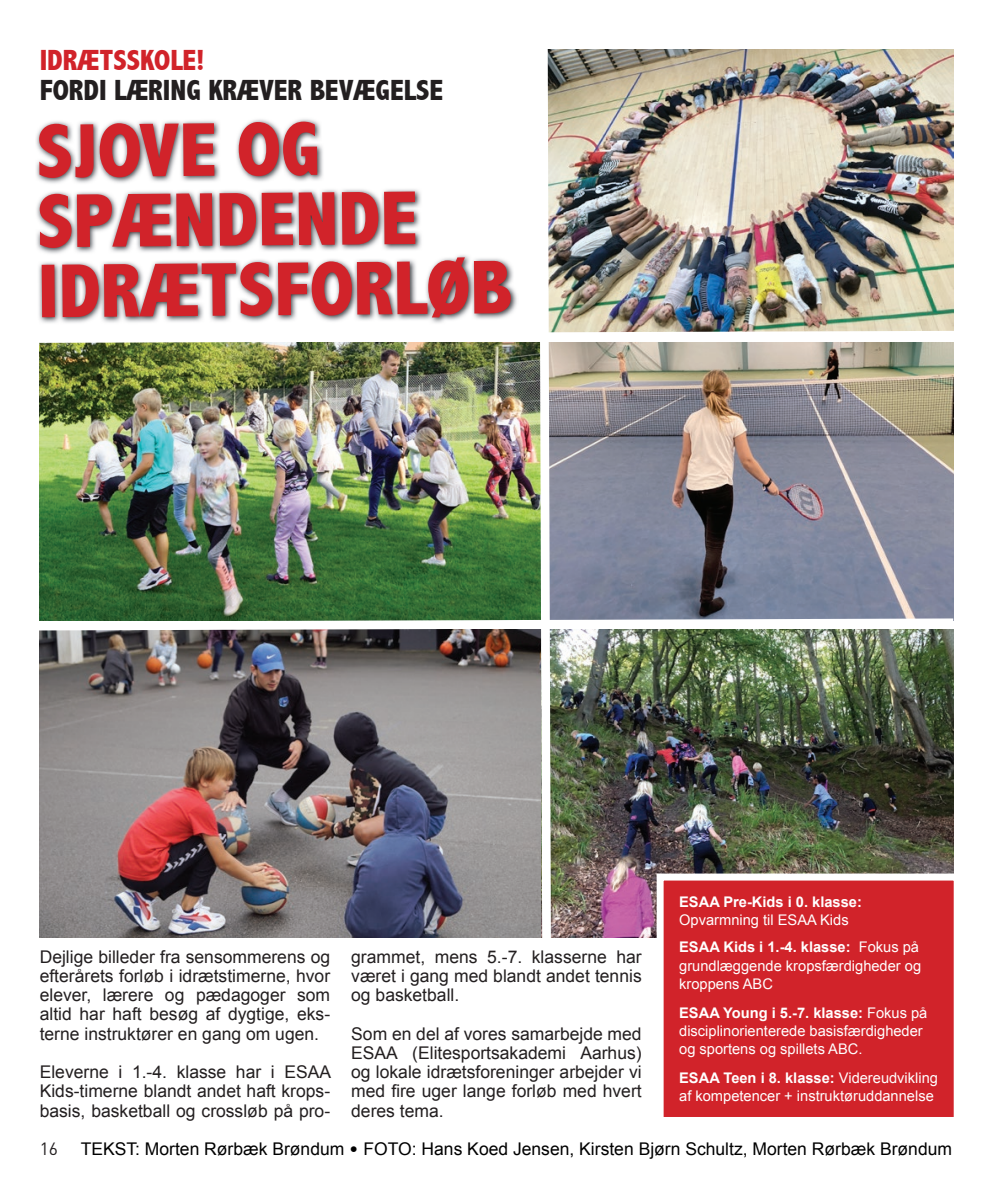
<style>
.page{position:relative;width:993px;height:1191px;background:#fff}
.page>*{position:absolute;margin:0;border:0;box-sizing:border-box;transform-origin:0 0}
.t1{font:800 condensed 77px/70.5px "Abadi";color:#d1232a}
.t2{font:800 condensed 29.22px "Abadi";color:#231f20}
.t3{font:800 condensed 29.22px "Abadi";color:#d1232a}
.t4{font:17.5px/19.2px "Arial";color:#231f20;text-align:justify}
.t5{font:17.5px "Arial";color:#000}
.t6{font:17.5px "DIN";color:#231f20}
.t7{font:14.7px/18.4px "Arial";color:#fff}
.t8{font:700 14.7px "Arial";color:#fff}
.s1{font-weight:700}
.s2{font-family:"DIN"}
</style>
<div class="page">
<img style="left:36px;top:49px;width:918px;height:889px">
<div style="left:660px;top:877px;width:296px;height:243px;background:#d1232a"></div>
<div style="left:656px;top:873px;width:304px;height:251px;border:7px solid #fff"></div>
<h2 class="t3" style="left:40px;top:43px;width:166px">IDRÆTSSKOLE!</h2>
<h2 class="t2" style="left:40px;top:73px;width:405px">FORDI LÆRING KRÆVER BEVÆGELSE</h2>
<h1 class="t1" style="left:35px;top:117px;width:475px;rotate:-1deg">SJOVE OG<br>SPÆNDENDE<br>IDRÆTSFORLØB</h1>
<p class="t4" style="left:40px;top:947px;width:292px">Dejlige billeder fra sensommerens og efterårets forløb i idrætstimerne, hvor elever, lærere og pædagoger som altid har haft besøg af dygtige, eks&shy;terne instruktører en gang om ugen.</p>
<p class="t4" style="left:40px;top:1062px;width:293px">Eleverne i 1.-4. klasse har i ESAA Kids-timerne blandt andet haft krops&shy;basis, basketball og crossløb på pro-</p>
<p class="t4" style="left:351px;top:947px;width:292px">grammet, mens 5.-7. klasserne har været i gang med blandt andet tennis og basketball.</p>
<p class="t4" style="left:351px;top:1024px;width:292px">Som en del af vores samarbejde med ESAA (Elitesportsakademi Aarhus) og lokale idrætsforeninger arbejder vi med fire uger lange forløb med hvert deres tema.</p>
<p class="t8" style="left:679px;top:891px;width:184px">ESAA Pre-Kids i 0. klasse:</p>
<p class="t7" style="left:679px;top:906px;width:241px;line-height:27.1px">Opvarmning til ESAA Kids<br><span class="s1">ESAA Kids i 1.-4. klasse:</span> Fokus på</p>
<p class="t7" style="left:679px;top:956px;width:243px">grundlæggende kropsfærdigheder og kroppens ABC</p>
<p class="t7" style="left:679px;top:1003px;width:250px"><span class="s1">ESAA Young i 5.-7. klasse:</span> Fokus på disciplinorienterede basisfærdigheder og sportens og spillets ABC.</p>
<p class="t7" style="left:679px;top:1068px;width:260px"><span class="s1">ESAA Teen i 8. klasse:</span> Videreudvikling af kompetencer + instruktøruddannelse</p>
<p class="t6" style="left:40px;top:1137px;width:20px">16</p>
<p class="t5" style="left:81px;top:1137px;width:872px">TEKST: Morten Rørbæk Brøndum <span class="s2">•</span> FOTO: Hans Koed Jensen, Kirsten Bjørn Schultz, Morten Rørbæk Brøndum</p>
</div>
